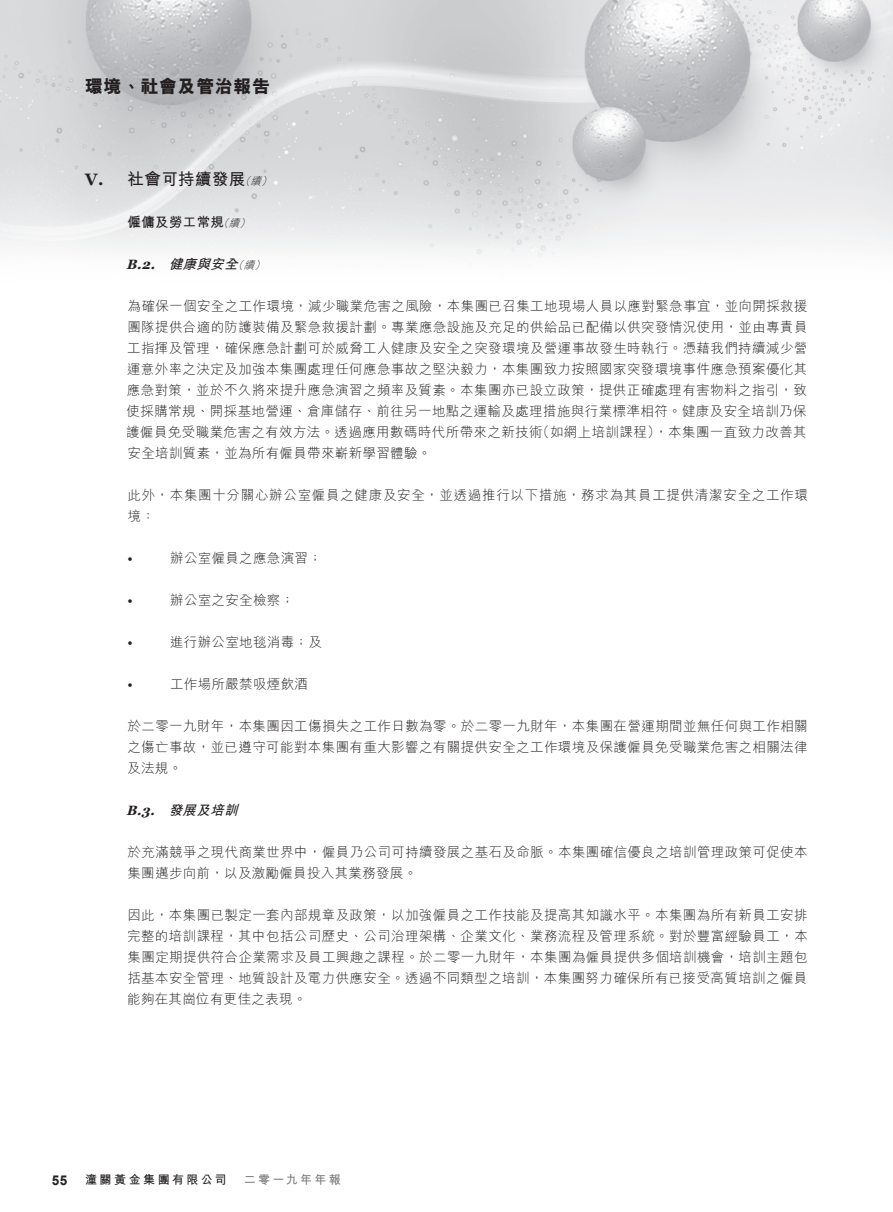
<style>
.page{position:relative;width:893px;height:1212px;background:#fff}
.page>*{position:absolute;margin:0;border:0;box-sizing:border-box;transform-origin:0 0}
.t1{font:800 18px "M Hei HK";letter-spacing:.03em;color:#231f20}
.t2{font:700 16.5px "M Hei HK";letter-spacing:.025em;color:#231f20}
.t3{font:700 16.5px "Georgia";color:#231f20}
.t4{font:300 13.5px/21px "M Hei HK";letter-spacing:.03em;color:#231f20}
.t5{font:300 13.5px/21px "M Hei HK";letter-spacing:.055em;color:#231f20}
.t6{font:italic 700 13.5px "M Hei HK";color:#231f20}
.t7{font:italic 700 13.5px "Georgia";color:#231f20}
.t8{font:700 13.5px "M Hei HK";letter-spacing:.025em;color:#231f20}
.t9{font:13.5px "Georgia";color:#231f20}
.t10{font:700 13.5px "Arial";color:#231f20}
.t11{font:700 12px "M Hei HK";letter-spacing:.205em;color:#231f20}
.t12{font:700 12px "M Hei HK";letter-spacing:.19em;color:#76787b}
.t13{font:italic 300 10.5px "M Hei HK";color:#231f20}
</style>
<div class="page">
<img style="left:0;top:0;width:893px;height:257px">
<h1 class="t1" style="left:85px;top:74px;width:187px">環境、社會及管治報告</h1>
<p class="t3" style="left:85px;top:168px;width:20px">V.</p>
<p class="t2" style="left:128px;top:167px;width:119px">社會可持續發展</p>
<p class="t13" style="left:250px;top:174px;width:16px">續</p>
<p class="t13" style="left:240px;top:174px;width:16px">（</p>
<p class="t13" style="left:261px;top:174px;width:16px">(</p>
<p class="t8" style="left:128px;top:212px;width:98px">僱傭及勞工常規</p>
<p class="t13" style="left:229px;top:216px;width:16px">續</p>
<p class="t13" style="left:218px;top:216px;width:16px">（</p>
<p class="t13" style="left:240px;top:216px;width:16px">(</p>
<p class="t6" style="left:169px;top:254px;width:75px">健康與安全</p>
<p class="t7" style="left:126px;top:255px;width:16px">B</p>
<p class="t4" style="left:127px;top:295px;width:683px;text-align:right">為確保一個安全之工作環境，減少職業危害之風險，本集團已召集工地現場人員以應對緊急事宜，並向開採救援團隊提供合適的防護裝備及緊急救援計劃。專業應急設施及充足的供給品已配備以供突發情況使用，並由專責員工指揮及管理，確保應急計劃可於威脅工人健康及安全之突發環境及營運事故發生時執行。憑藉我們持續減少營運意外率之決定及加強本集團處理任何應急事故之堅決毅力，本集團致力按照國家突發環境事件應急預案優化其應急對策，並於不久將來提升應急演習之頻率及質素。本集團亦已設立政策，提供正確處理有害物料之指引，致使採購常規、開採基地營運、倉庫儲存、前往另一地點之運輸及處理措施與行業標準相符。健康及安全培訓乃保（如網上培訓課程，）本集團一直致力改善其</p>
<p class="t13" style="left:244px;top:258px;width:16px">續</p>
<p class="t13" style="left:233px;top:258px;width:16px">（</p>
<p class="t13" style="left:254px;top:258px;width:16px">(</p>
<p class="t7" style="left:137px;top:255px;width:24px">.2.</p>
<p class="t4" style="left:126px;top:421px;width:418px">護僱員免受職業危害之有效方法。透過應用數碼時代所帶來之新技術安全培訓質素，並為所有僱員帶來嶄新學習體驗。</p>
<p class="t5" style="left:128px;top:484px;width:682px">此外，本集團十分關心辦公室僱員之健康及安全，並透過推行以下措施，務求為其員工提供清潔安全之工作環境：</p>
<p class="t4" style="left:170px;top:547px;width:153px">辦公室僱員之應急演習;</p>
<p class="t9" style="left:128px;top:550px;width:7px">•</p>
<p class="t9" style="left:128px;top:592px;width:7px">•</p>
<p class="t9" style="left:128px;top:634px;width:7px">•</p>
<p class="t4" style="left:170px;top:589px;width:126px">辦公室之安全檢察;</p>
<p class="t4" style="left:170px;top:631px;width:153px">進行辦公室地毯消毒；及</p>
<p class="t4" style="left:170px;top:673px;width:139px">工作場所嚴禁吸煙飲酒</p>
<p class="t9" style="left:128px;top:676px;width:7px">•</p>
<p class="t4" style="left:127px;top:715px;width:682px;text-align:justify">於二零一九財年，本集團因工傷損失之工作日數為零。於二零一九財年，本集團在營運期間並無任何與工作相關之傷亡事故，並已遵守可能對本集團有重大影響之有關提供安全之工作環境及保護僱員免受職業危害之相關法律及法規。</p>
<p class="t6" style="left:169px;top:800px;width:75px">發展及培訓</p>
<p class="t7" style="left:126px;top:801px;width:16px">B</p>
<p class="t4" style="left:127px;top:841px;width:682px">於充滿競爭之現代商業世界中，僱員乃公司可持續發展之基石及命脈。本集團確信優良之培訓管理政策可促使本集團邁步向前，以及激勵僱員投入其業務發展。</p>
<p class="t4" style="left:127px;top:904px;width:682px;text-align:justify">因此，本集團已製定一套內部規章及政策，以加強僱員之工作技能及提高其知識水平。本集團為所有新員工安排完整的培訓課程，其中包括公司歷史、公司治理架構、企業文化、業務流程及管理系統。對於豐富經驗員工，本集團定期提供符合企業需求及員工興趣之課程。於二零一九財年，本集團為僱員提供多個培訓機會，培訓主題包括基本安全管理、地質設計及電力供應安全。透過不同類型之培訓，本集團努力確保所有已接受高質培訓之僱員能夠在其崗位有更佳之表現。</p>
<p class="t7" style="left:137px;top:801px;width:24px">.3.</p>
<p class="t10" style="left:52px;top:1171px;width:17px">55</p>
<p class="t11" style="left:85px;top:1171px;width:143px">潼關黃金集團有限公司</p>
<p class="t12" style="left:244px;top:1171px;width:99px">二零一九年年報</p>
</div>
